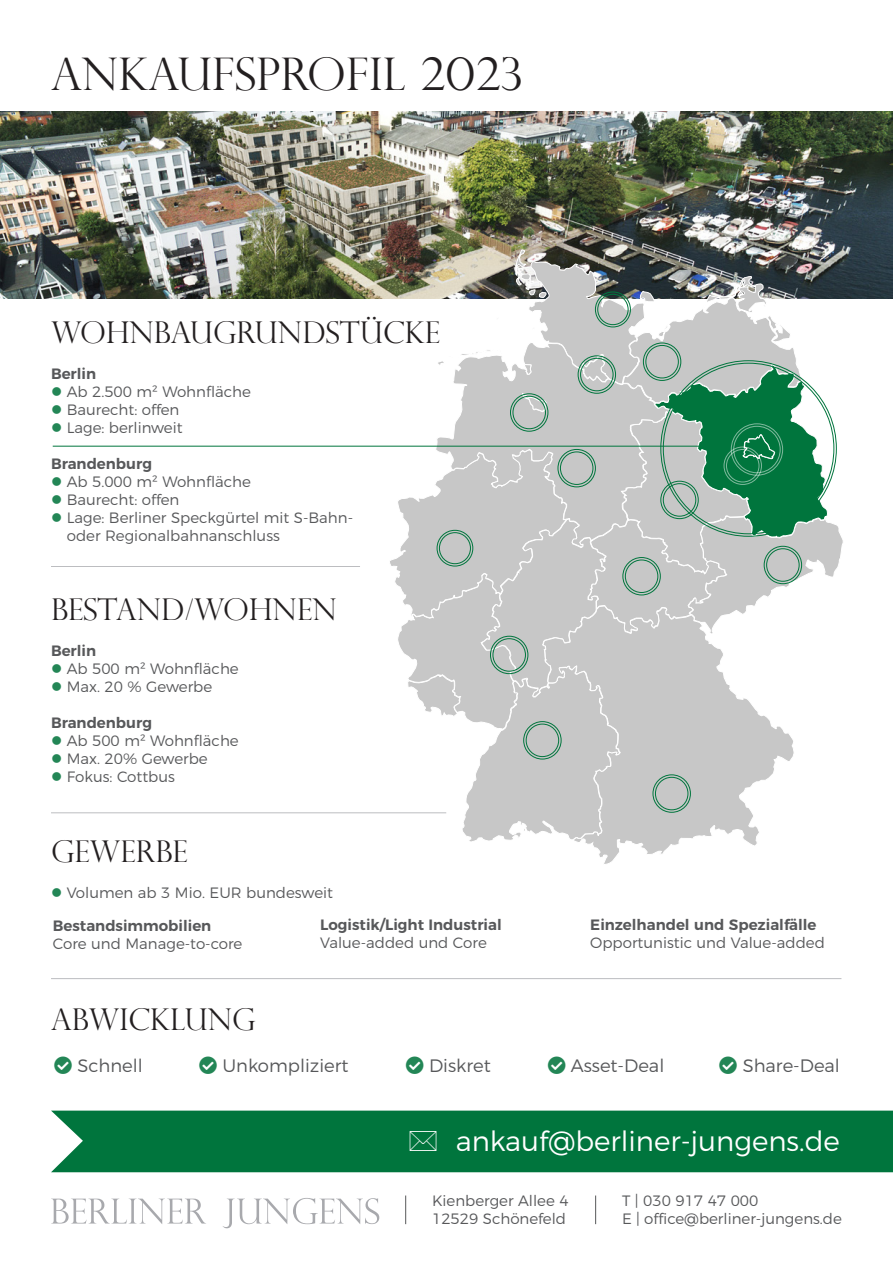
<style>
.page{position:relative;width:893px;height:1263px;background:#fff}
.page>*{position:absolute;margin:0;border:0;box-sizing:border-box;transform-origin:0 0}
.t1{font:300 45px "Perpetua Titling";color:#231f20}
.t2{font:300 30px "Perpetua Titling";color:#231f20}
.t3{font:300 27.75px "Montserrat";color:#fff}
.t4{font:300 18px "Montserrat";color:#57585a}
.t5{font:300 15px/18px "Montserrat";color:#57585a}
.t6{font:600 15px "Montserrat";color:#57585a}
.s1{color:#238656}
</style>
<div class="page">
<img style="left:0;top:111px;width:893px;height:188px">
<svg style="left:585px;top:842px;width:172px;height:22px"></svg>
<svg style="left:389px;top:250px;width:454px;height:592px"></svg>
<svg style="left:51px;top:1198px;width:155px;height:26px"></svg>
<svg style="left:223px;top:1198px;width:156px;height:30px"></svg>
<svg style="left:405px;top:1195px;width:1px;height:29px"></svg>
<svg style="left:595px;top:1195px;width:1px;height:29px"></svg>
<div style="left:731px;top:424px;width:52px;height:51px;border:1px solid #fff;border-radius:50%"></div>
<div style="left:733px;top:426px;width:47px;height:47px;border:1px solid #fff;border-radius:50%"></div>
<div style="left:51px;top:1110px;width:842px;height:62px;background:#00753d"></div>
<hr style="left:53px;top:446px;width:653px;height:1px;background:#00753d">
<hr style="left:51px;top:566px;width:309px;height:1px;background:#bcbdc0">
<hr style="left:51px;top:812px;width:395px;height:1px;background:#bcbdc0">
<hr style="left:51px;top:978px;width:790px;height:1px;background:#bcbdc0">
<div style="left:653px;top:775px;width:38px;height:37px;border:1px solid #00753d;border-radius:50%"></div>
<div style="left:655px;top:777px;width:33px;height:33px;border:1px solid #00753d;border-radius:50%"></div>
<div style="left:523px;top:721px;width:38px;height:38px;border:1px solid #00753d;border-radius:50%"></div>
<div style="left:526px;top:724px;width:33px;height:33px;border:1px solid #00753d;border-radius:50%"></div>
<div style="left:490px;top:636px;width:38px;height:38px;border:1px solid #00753d;border-radius:50%"></div>
<div style="left:493px;top:638px;width:33px;height:33px;border:1px solid #00753d;border-radius:50%"></div>
<div style="left:437px;top:530px;width:36px;height:36px;border:1px solid #00753d;border-radius:50%"></div>
<div style="left:439px;top:532px;width:32px;height:32px;border:1px solid #00753d;border-radius:50%"></div>
<div style="left:623px;top:557px;width:38px;height:38px;border:1px solid #00753d;border-radius:50%"></div>
<div style="left:625px;top:560px;width:33px;height:33px;border:1px solid #00753d;border-radius:50%"></div>
<div style="left:661px;top:481px;width:37px;height:38px;border:1px solid #00753d;border-radius:50%"></div>
<div style="left:663px;top:483px;width:33px;height:33px;border:1px solid #00753d;border-radius:50%"></div>
<div style="left:764px;top:546px;width:38px;height:38px;border:1px solid #00753d;border-radius:50%"></div>
<div style="left:766px;top:548px;width:33px;height:33px;border:1px solid #00753d;border-radius:50%"></div>
<div style="left:558px;top:449px;width:38px;height:38px;border:1px solid #00753d;border-radius:50%"></div>
<div style="left:560px;top:452px;width:33px;height:33px;border:1px solid #00753d;border-radius:50%"></div>
<div style="left:510px;top:393px;width:38px;height:38px;border:1px solid #00753d;border-radius:50%"></div>
<div style="left:513px;top:396px;width:33px;height:33px;border:1px solid #00753d;border-radius:50%"></div>
<div style="left:578px;top:356px;width:38px;height:37px;border:1px solid #00753d;border-radius:50%"></div>
<div style="left:580px;top:358px;width:33px;height:33px;border:1px solid #00753d;border-radius:50%"></div>
<div style="left:595px;top:292px;width:36px;height:35px;border:1px solid #00753d;border-radius:50%"></div>
<div style="left:597px;top:294px;width:31px;height:31px;border:1px solid #00753d;border-radius:50%"></div>
<div style="left:643px;top:343px;width:38px;height:38px;border:1px solid #00753d;border-radius:50%"></div>
<div style="left:646px;top:345px;width:33px;height:33px;border:1px solid #00753d;border-radius:50%"></div>
<div style="left:724px;top:447px;width:38px;height:38px;border:1px solid #fff;border-radius:50%"></div>
<div style="left:726px;top:449px;width:33px;height:33px;border:1px solid #fff;border-radius:50%"></div>
<svg style="left:410px;top:1130px;width:27px;height:21px"></svg>
<h1 class="t1" style="left:51px;top:51px;width:474px">ANKAUFSPROFIL 2023</h1>
<h2 class="t2" style="left:51px;top:316px;width:391px">WOHNBAUGRUNDSTÜCKE</h2>
<p class="t6" style="left:51px;top:366px;width:47px">Berlin</p>
<p class="t5" style="left:51px;top:383px;width:202px"><span class="s1">●</span> Ab 2.500 m² Wohnfläche</p>
<p class="t5" style="left:51px;top:401px;width:130px"><span class="s1">●</span> Baurecht: offen</p>
<p class="t5" style="left:51px;top:419px;width:133px"><span class="s1">●</span> Lage: berlinweit</p>
<p class="t6" style="left:51px;top:456px;width:103px">Brandenburg</p>
<p class="t5" style="left:51px;top:473px;width:202px"><span class="s1">●</span> Ab 5.000 m² Wohnfläche</p>
<p class="t5" style="left:51px;top:491px;width:130px"><span class="s1">●</span> Baurecht: offen</p>
<p class="t5" style="left:67px;top:509px;width:288px;text-indent:-16px"><span class="s1">●</span> Lage: Berliner Speckgürtel mit S-Bahn&shy;oder Regionalbahnanschluss</p>
<h2 class="t2" style="left:51px;top:594px;width:287px">BESTAND/WOHNEN</h2>
<p class="t6" style="left:51px;top:644px;width:47px">Berlin</p>
<p class="t5" style="left:51px;top:660px;width:189px"><span class="s1">●</span> Ab 500 m² Wohnfläche</p>
<p class="t5" style="left:51px;top:678px;width:163px"><span class="s1">●</span> Max. 20 % Gewerbe</p>
<p class="t6" style="left:51px;top:716px;width:103px">Brandenburg</p>
<p class="t5" style="left:51px;top:732px;width:189px"><span class="s1">●</span> Ab 500 m² Wohnfläche</p>
<p class="t5" style="left:51px;top:750px;width:158px"><span class="s1">●</span> Max. 20% Gewerbe</p>
<p class="t5" style="left:51px;top:768px;width:125px"><span class="s1">●</span> Fokus: Cottbus</p>
<h2 class="t2" style="left:51px;top:835px;width:138px">GEWERBE</h2>
<p class="t5" style="left:51px;top:884px;width:283px"><span class="s1">●</span> Volumen ab 3 Mio. EUR bundesweit</p>
<p class="t6" style="left:53px;top:919px;width:160px">Bestandsimmobilien</p>
<p class="t5" style="left:53px;top:935px;width:191px">Core und Manage-to-core</p>
<h2 class="t2" style="left:51px;top:1003px;width:206px">ABWICKLUNG</h2>
<p class="t6" style="left:320px;top:918px;width:183px">Logistik/Light Industrial</p>
<p class="t5" style="left:320px;top:934px;width:168px">Value-added und Core</p>
<p class="t6" style="left:590px;top:918px;width:228px">Einzelhandel und Spezialfälle</p>
<p class="t5" style="left:590px;top:934px;width:236px">Opportunistic und Value-added</p>
<p class="t4" style="left:54px;top:1057px;width:90px"><span class="s1">●</span> Schnell</p>
<p class="t4" style="left:199px;top:1057px;width:151px"><span class="s1">●</span> Unkompliziert</p>
<p class="t4" style="left:406px;top:1057px;width:87px"><span class="s1">●</span> Diskret</p>
<p class="t4" style="left:548px;top:1057px;width:118px"><span class="s1">●</span> Asset-Deal</p>
<p class="t4" style="left:719px;top:1057px;width:122px"><span class="s1">●</span> Share-Deal</p>
<h3 class="t3" style="left:456px;top:1128px;width:386px">ankauf@berliner-jungens.de</h3>
<p class="t5" style="left:432px;top:1192px;width:138px">Kienberger Allee 4<br>12529 Schönefeld</p>
<p class="t5" style="left:622px;top:1192px;width:221px">T | 030 917 47 000<br>E | office@berliner-jungens.de</p>
</div>
